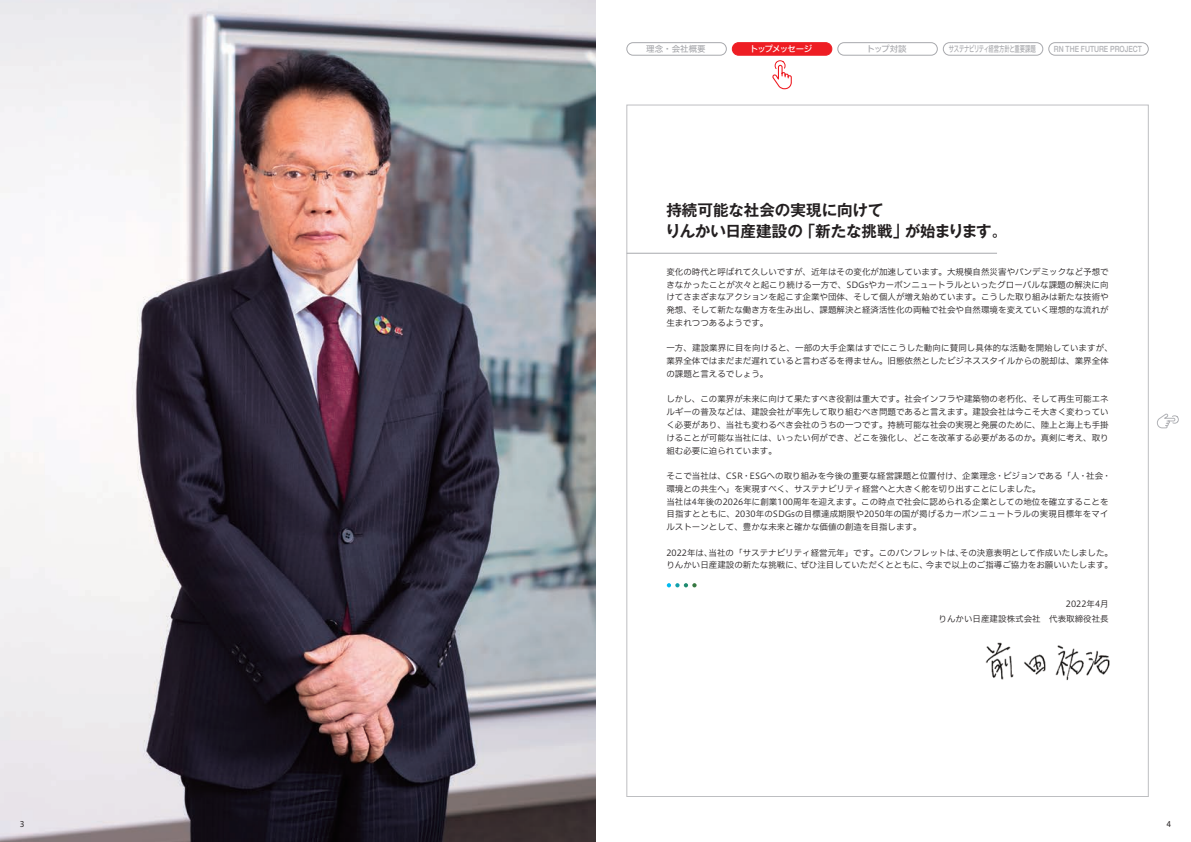
<style>
.page{position:relative;width:1191px;height:842px;background:#fff}
.page>*{position:absolute;margin:0;border:0;box-sizing:border-box;transform-origin:0 0}
.t1{font:700 15.6px/21.3px "Gothic MB101 Pr 6 De";letter-spacing:-.005em;color:#231f20}
.t2{font:8.5px/12.8px "Hiragino UD Sans F Std N W3";color:#231f20}
.t3{font:500 8.5px "Helvetica Neue";color:#b2b3b7;scale:.81 1}
.t4{font:8.5px "Hiragino UD Sans F Std N W5";letter-spacing:-.055em;color:#a8a9ad;scale:.63 1}
.t5{font:8.5px "Hiragino UD Sans F Std N W5";letter-spacing:-.03em;color:#a8a9ad}
.t6{font:8.5px "Hiragino UD Sans F Std N W5";letter-spacing:-.095em;color:#fff}
.t7{font:7.8px "Hiragino UD Sans Std N W4";color:#231f20}
</style>
<div class="page">
<img style="left:0;top:0;width:595px;height:842px">
<svg style="left:1157px;top:414px;width:22px;height:15px"></svg>
<hr style="left:626px;top:253px;width:371px;height:1px;background:#a8a9ad">
<div style="left:943px;top:43px;width:100px;height:12px;border:1px solid #a8a9ad;border-radius:6px"></div>
<div style="left:1048px;top:43px;width:100px;height:12px;border:1px solid #a8a9ad;border-radius:6px"></div>
<div style="left:732px;top:43px;width:100px;height:12px;background:#ee1d23;border-radius:6px"></div>
<div style="left:732px;top:43px;width:100px;height:12px;border:1px solid #ee1d23;border-radius:6px"></div>
<div style="left:626px;top:43px;width:100px;height:12px;border:1px solid #a8a9ad;border-radius:6px"></div>
<svg style="left:772px;top:42px;width:20px;height:48px"></svg>
<div style="left:837px;top:43px;width:100px;height:12px;border:1px solid #a8a9ad;border-radius:6px"></div>
<img style="left:985px;top:642px;width:125px;height:39px">
<svg style="left:667px;top:583px;width:29px;height:4px"></svg>
<p class="t5" style="left:646px;top:42px;width:61px">理念・会社概要</p>
<p class="t6" style="left:750px;top:42px;width:64px">トップメッセージ</p>
<p class="t5" style="left:866px;top:42px;width:42px">トップ対談</p>
<p class="t4" style="left:949px;top:42px;width:140px">サステナビリティ経営方針と重要課題</p>
<p class="t3" style="left:1054px;top:42px;width:110px">RN THE FUTURE PROJECT</p>
<h1 class="t1" style="left:665px;top:199px;width:344px">持続可能な社会の実現に向けて<br>りんかい日産建設の「新たな挑戦」が始まります。</h1>
<p class="t2" style="left:666px;top:265px;width:444px;text-align:justify">変化の時代と呼ばれて久しいですが、近年はその変化が加速しています。大規模自然災害やパンデミックなど予想できなかったことが次々と起こり続ける一方で、SDGsやカーボンニュートラルといったグローバルな課題の解決に向けてさまざまなアクションを起こす企業や団体、そして個人が増え始めています。こうした取り組みは新たな技術や発想、そして新たな働き方を生み出し、課題解決と経済活性化の両軸で社会や自然環境を変えていく理想的な流れが生まれつつあるようです。</p>
<p class="t2" style="left:666px;top:341px;width:448px">一方、建設業界に目を向けると、一部の大手企業はすでにこうした動向に賛同し具体的な活動を開始していますが、業界全体ではまだまだ遅れていると言わざるを得ません。旧態依然としたビジネススタイルからの脱却は、業界全体の課題と言えるでしょう。</p>
<p class="t2" style="left:666px;top:392px;width:444px;text-align:justify">しかし、この業界が未来に向けて果たすべき役割は重大です。社会インフラや建築物の老朽化、そして再生可能エネルギーの普及などは、建設会社が率先して取り組むべき問題であると言えます。建設会社は今こそ大きく変わっていく必要があり、当社も変わるべき会社のうちの一つです。持続可能な社会の実現と発展のために、陸上と海上も手掛けることが可能な当社には、いったい何ができ、どこを強化し、どこを改革する必要があるのか。真剣に考え、取り組む必要に迫られています。</p>
<p class="t2" style="left:666px;top:469px;width:446px">そこで当社は、CSR・ESGへの取り組みを今後の重要な経営課題と位置付け、企業理念・ビジョンである「人・社会・環境との共生へ」を実現すべく、サステナビリティ経営へと大きく舵を切り出すことにしました。<br>当社は4年後の2026年に創業100周年を迎えます。この時点で社会に認められる企業としての地位を確立することを目指すとともに、2030年のSDGsの目標達成期限や2050年の国が掲げるカーボンニュートラルの実現目標年をマイルストーンとして、豊かな未来と確かな価値の創造を目指します。</p>
<p class="t2" style="left:666px;top:545px;width:448px">2022年は、当社の「サステナビリティ経営元年」です。このパンフレットは、その決意表明として作成いたしました。りんかい日産建設の新たな挑戦に、ぜひ注目していただくとともに、今まで以上のご指導ご協力をお願いいたします。</p>
<p class="t2" style="left:938px;top:595px;width:172px;line-height:15.6px;text-align:right">2022年4月<br>りんかい日産建設株式会社　代表取締役社長</p>
<p class="t7" style="left:20px;top:818px;width:6px">3</p>
<p class="t7" style="left:1166px;top:818px;width:6px">4</p>
</div>
